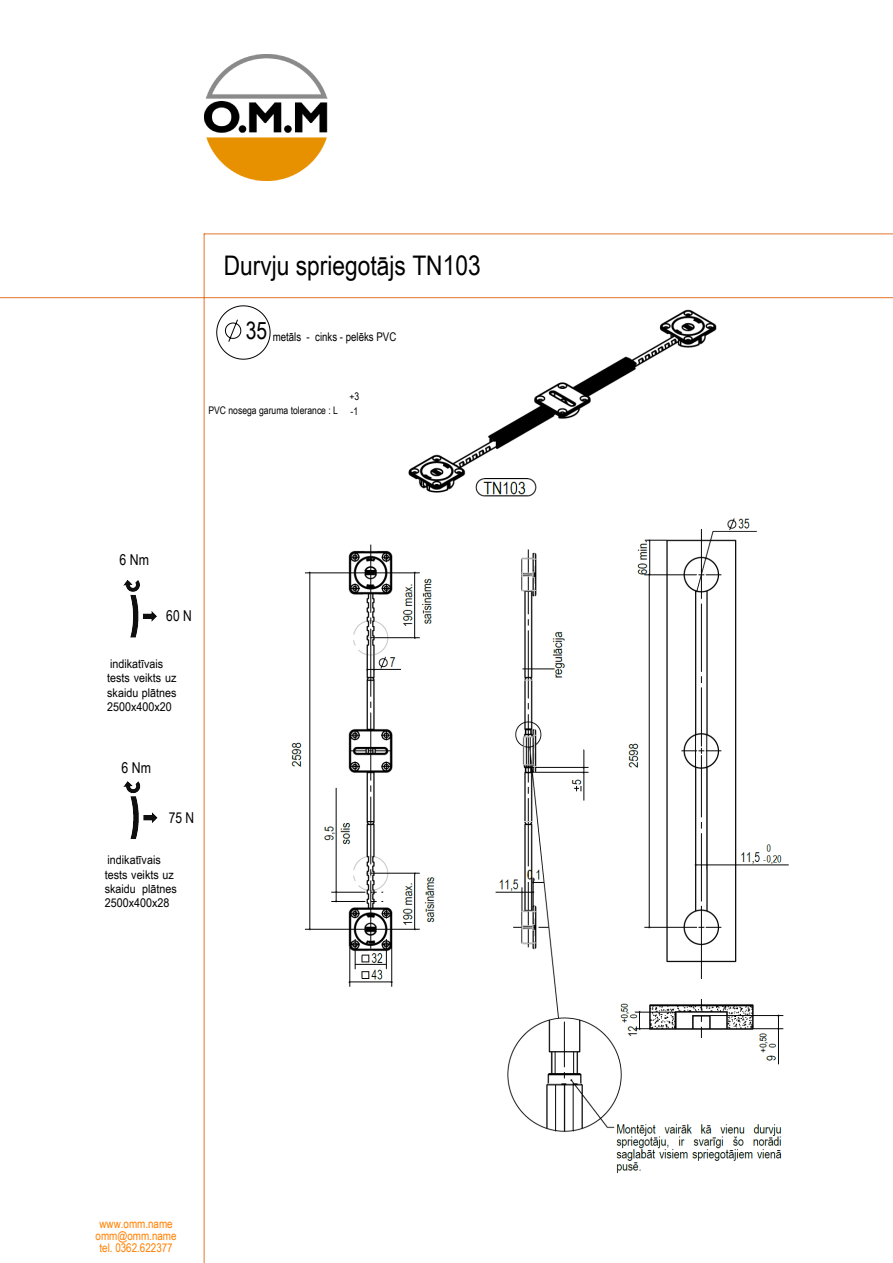
<style>
.page{position:relative;width:893px;height:1263px;background:#fff}
.page>*{position:absolute;margin:0;border:0;box-sizing:border-box;transform-origin:0 0}
.t1{font:27px "Arial Narrow";color:#000}
.t2{font:15px "Arial Narrow";color:#000}
.t3{font:12px/14.4px "Arial Narrow";color:#000;scale:1.09 1}
.t4{font:12px/12px "Arial Narrow";color:#ff8000;text-align:center}
.t5{font:12px "Arial Narrow";color:#000}
.t6{font:10.5px/15px "Arial Narrow";color:#000}
</style>
<div class="page">
<img style="left:123px;top:580px;width:34px;height:58px">
<img style="left:123px;top:781px;width:35px;height:58px">
<hr style="left:0;top:297px;width:893px;height:1px;background:#e3752b">
<hr style="left:204px;top:233px;width:689px;height:1px;background:#e3752b">
<hr style="left:204px;top:234px;width:1px;height:1029px;background:#e3752b">
<svg style="left:216px;top:305px;width:55px;height:55px"></svg>
<img style="left:205px;top:55px;width:123px;height:125px">
<img style="left:408px;top:309px;width:309px;height:188px">
<img style="left:291px;top:518px;width:498px;height:655px">
<h1 class="t1" style="left:224px;top:246px;width:258px">Durvju spriegotājs TN103</h1>
<p class="t5" style="left:246px;top:328px;width:152px"><sup>35</sup> metāls - cinks - pelēks PVC</p>
<p class="t6" style="left:208px;top:402px;width:131px">PVC nosega garuma tolerance : L</p>
<p class="t6" style="left:349px;top:388px;width:11px">+3 -1</p>
<p class="t2" style="left:120px;top:549px;width:31px">6 Nm</p>
<p class="t2" style="left:166px;top:604px;width:27px">60 N</p>
<p class="t3" style="left:107px;top:656px;width:65px">indikatīvais tests veikts uz skaidu plātnes<br>2500x400x20</p>
<p class="t2" style="left:122px;top:757px;width:31px">6 Nm</p>
<p class="t2" style="left:169px;top:807px;width:27px">75 N</p>
<p class="t3" style="left:105px;top:852px;width:68px">indikatīvais tests veikts uz skaidu plātnes<br>2500x400x28</p>
<p class="t4" style="left:96px;top:1217px;width:83px">www.omm.name omm@omm.name tel. 0362.622377</p>
</div>
